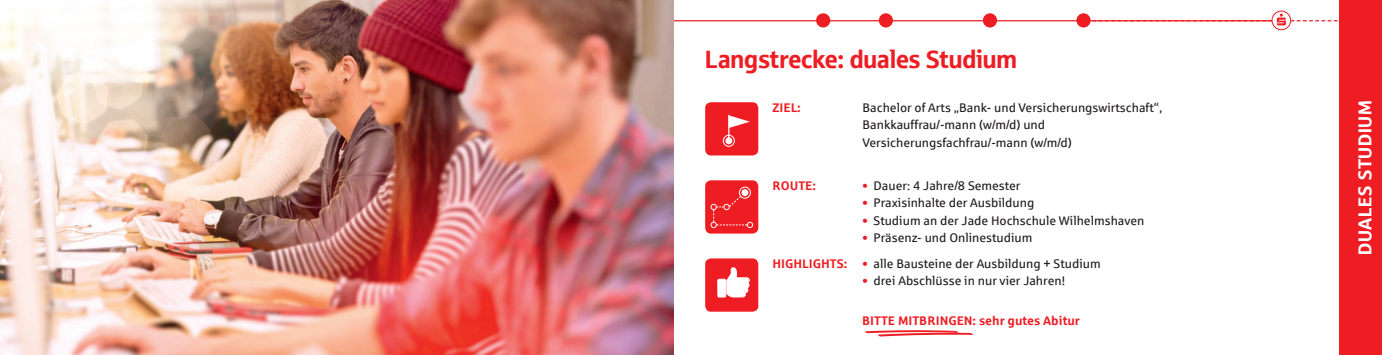
<style>
.page{position:relative;width:1382px;height:355px;background:#fff}
.page>*{position:absolute;margin:0;border:0;box-sizing:border-box;transform-origin:0 0}
.t1{font:25px "Sparkasse Head";color:#ee1d23}
.t2{font:18.75px "Sparkasse Head";letter-spacing:.04em;color:#fff}
.t3{font:12.5px/17.5px "Sparkasse Rg";color:#231f20}
.t4{font:700 12.5px "Sparkasse Rg";color:#ee1d23}
.s1{color:#ee1d23}
.s2{font-weight:700;color:#ee1d23}
</style>
<div class="page">
<div style="left:1339px;top:0;width:43px;height:354px;background:#ee1d23"></div>
<div style="left:705px;top:102px;width:53px;height:53px;background:#ee1d23;border-radius:6px"></div>
<div style="left:725px;top:137px;width:7px;height:7px;background:#fff;border-radius:50%"></div>
<div style="left:723px;top:135px;width:12px;height:11px;border:1px solid #fff;border-radius:50%"></div>
<svg style="left:727px;top:115px;width:23px;height:27px"></svg>
<div style="left:705px;top:180px;width:53px;height:53px;background:#ee1d23;border-radius:6px"></div>
<div style="left:739px;top:186px;width:12px;height:12px;border:1px solid #fff;border-radius:50%"></div>
<svg style="left:711px;top:191px;width:42px;height:36px"></svg>
<div style="left:705px;top:258px;width:53px;height:53px;background:#ee1d23;border-radius:6px"></div>
<svg style="left:727px;top:267px;width:22px;height:30px"></svg>
<div style="left:718px;top:279px;width:8px;height:18px;background:#fff"></div>
<div style="left:718px;top:279px;width:8px;height:18px;border:1px solid #fff"></div>
<svg style="left:864px;top:330px;width:109px;height:6px"></svg>
<div style="left:816px;top:13px;width:14px;height:14px;background:#ee1d23;border-radius:50%"></div>
<div style="left:879px;top:13px;width:14px;height:14px;background:#ee1d23;border-radius:50%"></div>
<div style="left:983px;top:13px;width:14px;height:14px;background:#ee1d23;border-radius:50%"></div>
<div style="left:1076px;top:13px;width:15px;height:14px;background:#ee1d23;border-radius:50%"></div>
<hr style="left:652px;top:20px;width:625px;height:1px;background:#ee1d23">
<svg style="left:1272px;top:11px;width:19px;height:19px"></svg>
<div style="left:1272px;top:11px;width:19px;height:19px;border:1px solid #ee1d23;border-radius:50%"></div>
<svg style="left:1086px;top:14px;width:252px;height:11px"></svg>
<img style="left:0;top:0;width:673px;height:354px">
<p class="t1" style="left:705px;top:44px;width:313px">Langstrecke: duales Studium</p>
<p class="t4" style="left:772px;top:99px;width:30px">ZIEL:</p>
<p class="t3" style="left:862px;top:98px;width:301px">Bachelor of Arts „Bank- und Versicherungswirtschaft“,<br>Bankkauffrau/-mann (w/m/d) und<br>Versicherungsfachfrau/-mann (w/m/d)</p>
<p class="t4" style="left:772px;top:177px;width:45px">ROUTE:</p>
<p class="t3" style="left:862px;top:176px;width:160px"><span class="s1">•</span> Dauer: 4 Jahre/8 Semester</p>
<p class="t3" style="left:862px;top:193px;width:173px"><span class="s1">•</span> Praxisinhalte der Ausbildung</p>
<p class="t3" style="left:862px;top:211px;width:283px"><span class="s1">•</span> Studium an der Jade Hochschule Wilhelmshaven</p>
<p class="t3" style="left:862px;top:228px;width:171px"><span class="s1">•</span> Präsenz- und Onlinestudium</p>
<p class="t3" style="left:772px;top:254px;width:330px"><span class="s2">HIGHLIGHTS:</span> <span class="s1">•</span> alle Bausteine der Ausbildung + Studium</p>
<p class="t3" style="left:862px;top:271px;width:204px"><span class="s1">•</span> drei Abschlüsse in nur vier Jahren!</p>
<p class="t4" style="left:862px;top:312px;width:219px">BITTE MITBRINGEN: sehr gutes Abitur</p>
<p class="t2" style="left:1353px;top:254px;width:156px;rotate:-90deg">DUALES STUDIUM</p>
</div>
